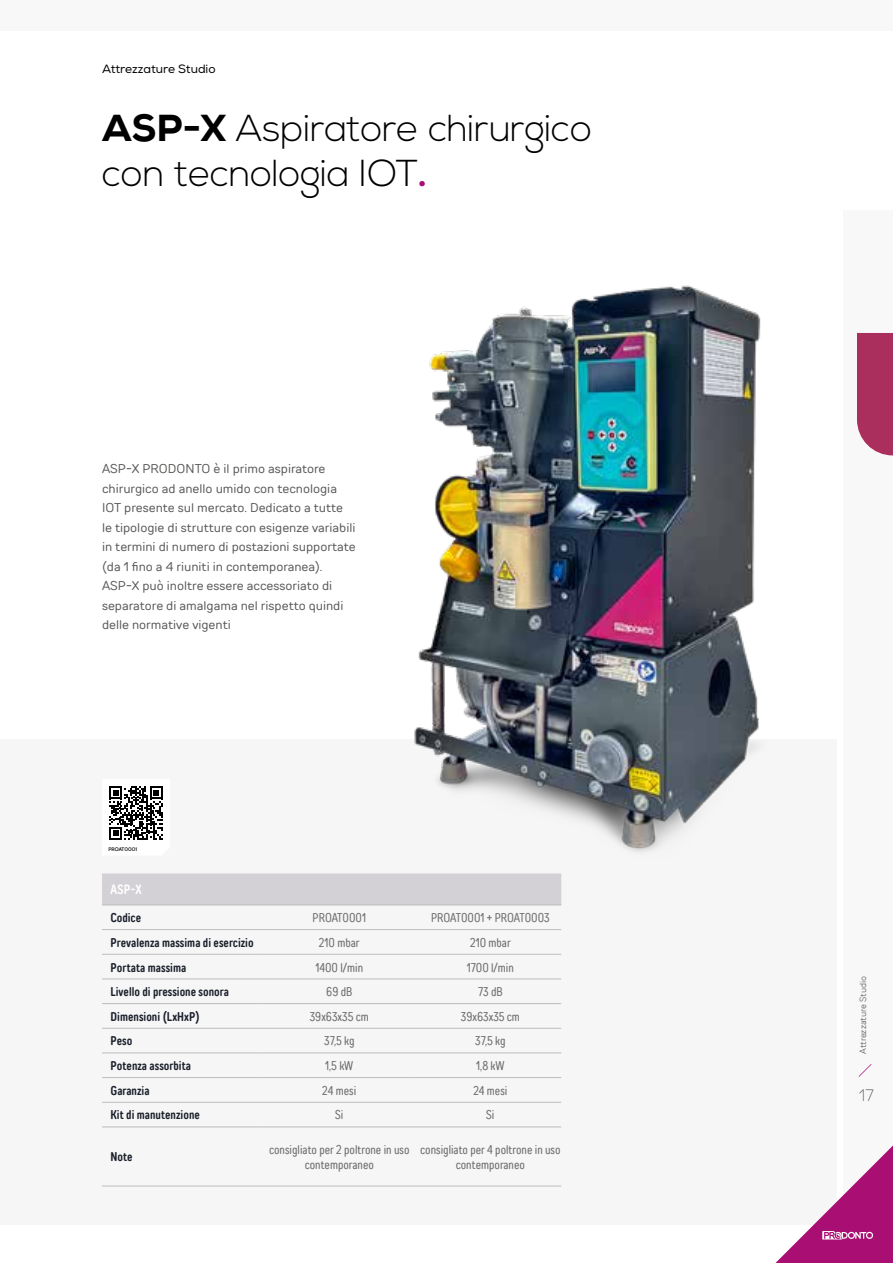
<style>
.page{position:relative;width:893px;height:1263px;background:#fff}
.page>*{position:absolute;margin:0;border:0;box-sizing:border-box;transform-origin:0 0}
.t1{font:300 37.5px/45px "Nexa";letter-spacing:-.01em;color:#000}
.t2{font:200 16.5px "TT Rounds Neue";color:#575756}
.t3{font:13.5px "TT Rounds Neue Com D Bold";color:#fff}
.t4{font:12.75px/19.5px "TT Rounds Neue";color:#575756}
.t5{font:12.75px/15.3px "TT Rounds Neue Comp";color:#706f6f;text-align:center}
.t6{font:12.75px "TT Rounds Neue Com D Bold";color:#1a1f2a}
.t7{font:12px "Nexa";color:#000}
.t8{font:300 9px "TT Rounds Neue";color:#575756}
.t9{font:500 5.25px "Cabin";color:#000}
.s1{font-weight:800}
.s2{font-weight:700;color:#a90e72}
</style>
<div class="page">
<div style="left:0;top:739px;width:836px;height:486px;background:#f6f6f6"></div>
<img style="left:414px;top:285px;width:347px;height:613px">
<div style="left:102px;top:873px;width:459px;height:31px;background:#d3d1d5"></div>
<hr style="left:102px;top:929px;width:157px;height:1px;background:#bcbcbc">
<hr style="left:259px;top:929px;width:152px;height:1px;background:#bcbcbc">
<hr style="left:411px;top:929px;width:150px;height:1px;background:#bcbcbc">
<hr style="left:102px;top:954px;width:157px;height:1px;background:#bcbcbc">
<hr style="left:259px;top:954px;width:152px;height:1px;background:#bcbcbc">
<hr style="left:411px;top:954px;width:150px;height:1px;background:#bcbcbc">
<hr style="left:102px;top:978px;width:157px;height:1px;background:#bcbcbc">
<hr style="left:259px;top:978px;width:152px;height:1px;background:#bcbcbc">
<hr style="left:411px;top:978px;width:150px;height:1px;background:#bcbcbc">
<hr style="left:102px;top:1003px;width:157px;height:1px;background:#bcbcbc">
<hr style="left:259px;top:1003px;width:152px;height:1px;background:#bcbcbc">
<hr style="left:411px;top:1003px;width:150px;height:1px;background:#bcbcbc">
<hr style="left:102px;top:1028px;width:157px;height:1px;background:#bcbcbc">
<hr style="left:259px;top:1028px;width:152px;height:1px;background:#bcbcbc">
<hr style="left:411px;top:1028px;width:150px;height:1px;background:#bcbcbc">
<hr style="left:102px;top:1052px;width:157px;height:1px;background:#bcbcbc">
<hr style="left:259px;top:1052px;width:152px;height:1px;background:#bcbcbc">
<hr style="left:411px;top:1052px;width:150px;height:1px;background:#bcbcbc">
<hr style="left:102px;top:1077px;width:157px;height:1px;background:#bcbcbc">
<hr style="left:259px;top:1077px;width:152px;height:1px;background:#bcbcbc">
<hr style="left:411px;top:1077px;width:150px;height:1px;background:#bcbcbc">
<hr style="left:102px;top:1102px;width:157px;height:1px;background:#bcbcbc">
<hr style="left:259px;top:1102px;width:152px;height:1px;background:#bcbcbc">
<hr style="left:411px;top:1102px;width:150px;height:1px;background:#bcbcbc">
<hr style="left:102px;top:1126px;width:157px;height:1px;background:#bcbcbc">
<hr style="left:259px;top:1126px;width:152px;height:1px;background:#bcbcbc">
<hr style="left:411px;top:1126px;width:150px;height:1px;background:#bcbcbc">
<hr style="left:102px;top:1185px;width:157px;height:1px;background:#bcbcbc">
<hr style="left:259px;top:1185px;width:152px;height:1px;background:#bcbcbc">
<hr style="left:411px;top:1185px;width:150px;height:1px;background:#bcbcbc">
<hr style="left:102px;top:904px;width:157px;height:1px;background:#bcbcbc">
<hr style="left:259px;top:904px;width:152px;height:1px;background:#bcbcbc">
<hr style="left:411px;top:904px;width:150px;height:1px;background:#bcbcbc">
<div style="left:843px;top:210px;width:50px;height:1015px;background:#f8f8f8"></div>
<div style="left:0;top:0;width:893px;height:30px;background:#f8f8f8"></div>
<svg style="left:775px;top:1145px;width:118px;height:118px"></svg>
<svg style="left:859px;top:1064px;width:12px;height:13px"></svg>
<div style="left:857px;top:333px;width:36px;height:122px;background:#ab2f5d"></div>
<svg style="left:109px;top:786px;width:54px;height:54px"></svg>
<p class="t7" style="left:102px;top:61px;width:115px">Attrezzature Studio</p>
<h1 class="t1" style="left:102px;top:107px;width:492px"><span class="s1">ASP-X</span> Aspiratore chirurgico con tecnologia IOT<span class="s2">.</span></h1>
<p class="t4" style="left:102px;top:459px;width:255px">ASP-X PRODONTO è il primo aspiratore chirurgico ad anello umido con tecnologia IOT presente sul mercato. Dedicato a tutte le tipologie di strutture con esigenze variabili in termini di numero di postazioni supportate (da 1 fino a 4 riuniti in contemporanea).<br>ASP-X può inoltre essere accessoriato di separatore di amalgama nel rispetto quindi delle normative vigenti</p>
<p class="t9" style="left:108px;top:845px;width:30px">PROAT0001</p>
<p class="t3" style="left:111px;top:881px;width:33px">ASP-X</p>
<p class="t6" style="left:111px;top:909px;width:32px">Codice</p>
<p class="t5" style="left:313px;top:910px;width:55px">PROAT0001</p>
<p class="t5" style="left:431px;top:910px;width:120px">PROAT0001 + PROAT0003</p>
<p class="t6" style="left:111px;top:934px;width:145px">Prevalenza massima di esercizio</p>
<p class="t5" style="left:319px;top:935px;width:42px">210 mbar</p>
<p class="t5" style="left:470px;top:935px;width:42px">210 mbar</p>
<p class="t6" style="left:111px;top:959px;width:77px">Portata massima</p>
<p class="t5" style="left:315px;top:959px;width:49px">1400 l/min</p>
<p class="t5" style="left:467px;top:959px;width:49px">1700 l/min</p>
<p class="t6" style="left:111px;top:983px;width:120px">Livello di pressione sonora</p>
<p class="t5" style="left:326px;top:984px;width:28px">69 dB</p>
<p class="t5" style="left:478px;top:984px;width:26px">73 dB</p>
<p class="t6" style="left:111px;top:1008px;width:91px">Dimensioni (LxHxP)</p>
<p class="t5" style="left:310px;top:1009px;width:61px">39x63x35 cm</p>
<p class="t5" style="left:461px;top:1009px;width:61px">39x63x35 cm</p>
<p class="t6" style="left:111px;top:1033px;width:23px">Peso</p>
<p class="t5" style="left:324px;top:1033px;width:32px">37,5 kg</p>
<p class="t5" style="left:475px;top:1033px;width:32px">37,5 kg</p>
<p class="t6" style="left:111px;top:1057px;width:82px">Potenza assorbita</p>
<p class="t5" style="left:325px;top:1058px;width:30px">1,5 kW</p>
<p class="t5" style="left:476px;top:1058px;width:30px">1,8 kW</p>
<p class="t6" style="left:111px;top:1082px;width:41px">Garanzia</p>
<p class="t5" style="left:322px;top:1083px;width:36px">24 mesi</p>
<p class="t5" style="left:473px;top:1083px;width:36px">24 mesi</p>
<p class="t6" style="left:111px;top:1107px;width:91px">Kit di manutenzione</p>
<p class="t5" style="left:335px;top:1107px;width:10px">Si</p>
<p class="t5" style="left:486px;top:1107px;width:10px">Si</p>
<p class="t6" style="left:111px;top:1149px;width:24px">Note</p>
<p class="t5" style="left:269px;top:1141px;width:142px">consigliato per 2 poltrone in uso contemporaneo</p>
<p class="t5" style="left:420px;top:1141px;width:142px">consigliato per 4 poltrone in uso contemporaneo</p>
<p class="t8" style="left:857px;top:1054px;width:79px;rotate:-90deg">Attrezzature Studio</p>
<p class="t2" style="left:859px;top:1085px;width:17px">17</p>
</div>
